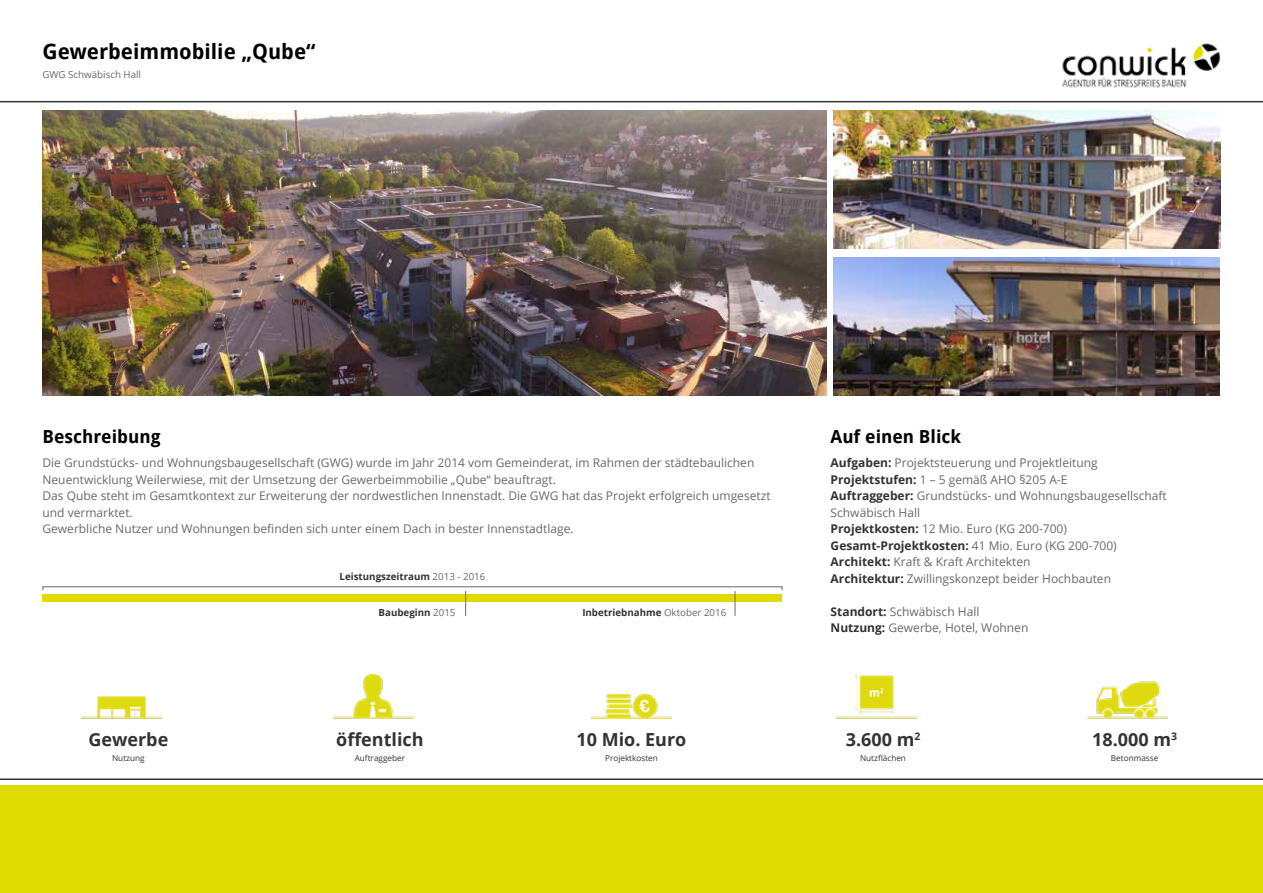
<style>
.page{position:relative;width:1263px;height:893px;background:#fff}
.page>*{position:absolute;margin:0;border:0;box-sizing:border-box;transform-origin:0 0}
.t1{font:700 21px "Droid Sans";color:#000}
.t2{font:700 18px "Open Sans";color:#333}
.t3{font:700 18px "Droid Sans";color:#000}
.t4{font:12px/16.5px "Open Sans";color:#696969}
.t5{font:700 9.75px "Open Sans";color:#323232}
.t6{font:9.75px "Open Sans";color:#696969}
.t7{font:8.25px "Open Sans";color:#333}
.s1{font-weight:400;color:#696969}
.s2{font-weight:700;color:#323232}
</style>
<div class="page">
<img style="left:1088px;top:681px;width:80px;height:38px">
<img style="left:43px;top:111px;width:783px;height:284px">
<img style="left:833px;top:111px;width:387px;height:138px">
<img style="left:833px;top:257px;width:386px;height:138px">
<svg style="left:42px;top:586px;width:741px;height:30px"></svg>
<img style="left:1062px;top:43px;width:158px;height:45px">
<div style="left:0;top:786px;width:1263px;height:107px;background:#dfdb00"></div>
<hr style="left:0;top:778px;width:1263px;height:2px;background:#333">
<hr style="left:0;top:101px;width:1263px;height:1px;background:#333">
<img style="left:591px;top:693px;width:80px;height:26px">
<img style="left:82px;top:696px;width:80px;height:23px">
<img style="left:333px;top:675px;width:80px;height:44px">
<img style="left:836px;top:675px;width:80px;height:44px">
<h1 class="t1" style="left:43px;top:38px;width:274px">Gewerbeimmobilie „Qube“</h1>
<p class="t6" style="left:43px;top:68px;width:100px">GWG Schwäbisch Hall</p>
<h2 class="t3" style="left:43px;top:425px;width:120px">Beschreibung</h2>
<p class="t4" style="left:43px;top:454px;width:729px">Die Grundstücks- und Wohnungsbaugesellschaft (GWG) wurde im Jahr 2014 vom Gemeinderat, im Rahmen der städtebaulichen Neuentwicklung Weilerwiese, mit der Umsetzung der Gewerbeimmobilie „Qube“ beauftragt.<br>Das Qube steht im Gesamtkontext zur Erweiterung der nordwestlichen Innenstadt. Die GWG hat das Projekt erfolgreich umgesetzt und vermarktet.<br>Gewerbliche Nutzer und Wohnungen befinden sich unter einem Dach in bester Innenstadtlage.</p>
<p class="t5" style="left:340px;top:570px;width:147px">Leistungszeitraum <span class="s1">2013 - 2016</span></p>
<p class="t5" style="left:379px;top:605px;width:78px">Baubeginn <span class="s1">2015</span></p>
<p class="t5" style="left:582px;top:605px;width:146px">Inbetriebnahme <span class="s1">Oktober 2016</span></p>
<h2 class="t3" style="left:831px;top:425px;width:132px">Auf einen Blick</h2>
<p class="t4" style="left:831px;top:454px;width:338px"><span class="s2">Aufgaben:</span> Projektsteuerung und Projektleitung <span class="s2">Projektstufen:</span> 1 – 5 gemäß AHO §205 A-E<br><span class="s2">Auftraggeber:</span> Grundstücks- und Wohnungsbaugesellschaft Schwäbisch Hall<br><span class="s2">Projektkosten:</span> 12 Mio. Euro (KG 200-700)<br><span class="s2">Gesamt-Projektkosten:</span> 41 Mio. Euro (KG 200-700)<br><span class="s2">Architekt:</span> Kraft &amp; Kraft Architekten<br><span class="s2">Architektur:</span> Zwillingskonzept beider Hochbauten</p>
<p class="t4" style="left:831px;top:603px;width:199px"><span class="s2">Standort:</span> Schwäbisch Hall<br><span class="s2">Nutzung:</span> Gewerbe, Hotel, Wohnen</p>
<h2 class="t2" style="left:88px;top:727px;width:81px">Gewerbe</h2>
<p class="t7" style="left:112px;top:752px;width:34px">Nutzung</p>
<h2 class="t2" style="left:336px;top:727px;width:89px">öffentlich</h2>
<p class="t7" style="left:355px;top:752px;width:52px">Auftraggeber</p>
<h2 class="t2" style="left:576px;top:727px;width:111px">10 Mio. Euro</h2>
<p class="t7" style="left:605px;top:752px;width:54px">Projektkosten</p>
<h2 class="t2" style="left:846px;top:727px;width:76px">3.600 m<sup>2</sup></h2>
<p class="t7" style="left:860px;top:752px;width:47px">Nutzflächen</p>
<h2 class="t2" style="left:1092px;top:727px;width:86px">18.000 m<sup>3</sup></h2>
<p class="t7" style="left:1111px;top:752px;width:49px">Betonmasse</p>
</div>
